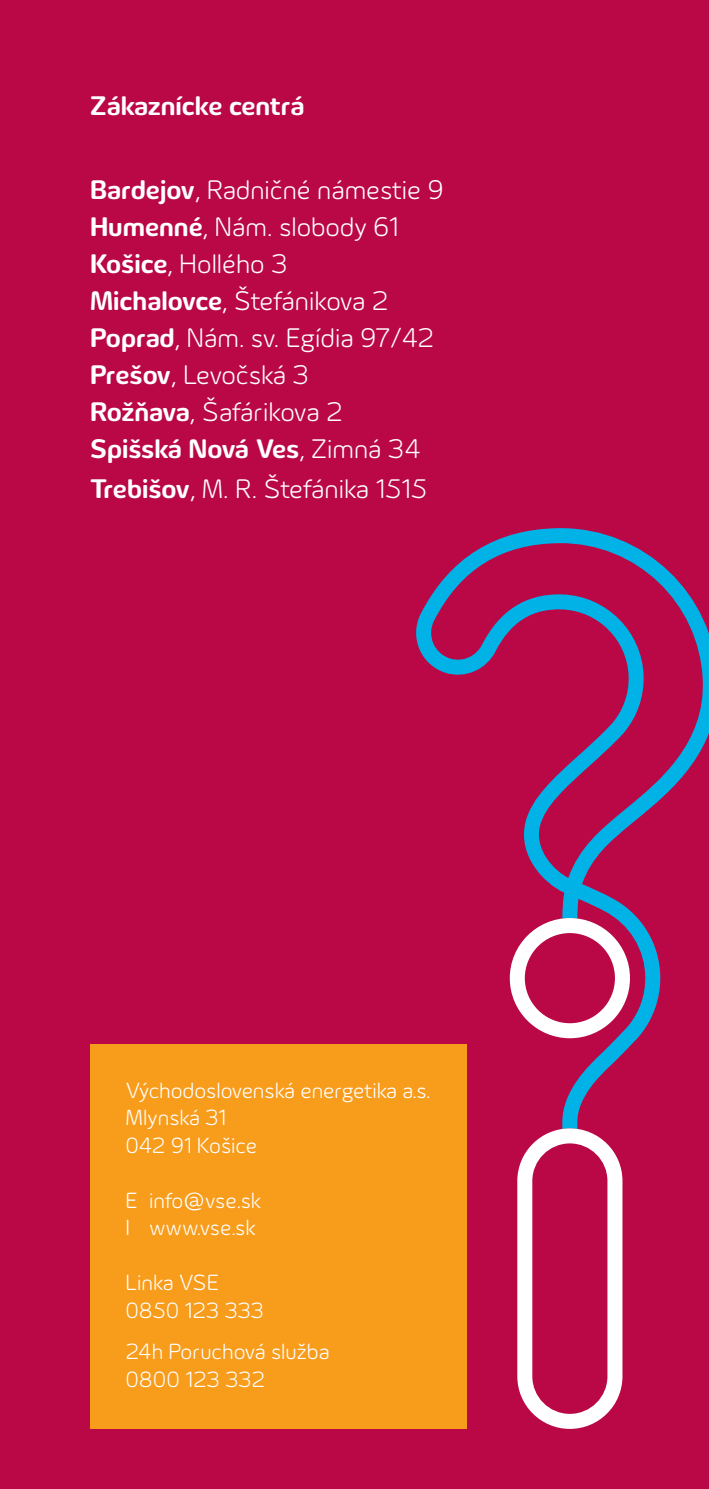
<style>
.page{position:relative;width:709px;height:1489px;background:#fff}
.page>*{position:absolute;margin:0;border:0;box-sizing:border-box;transform-origin:0 0}
.t1{font:300 27.5px/37px "Innogy";color:#fff}
.t2{font:700 27.5px "Innogy";color:#fff}
.t3{font:300 22.5px/27.5px "Innogy";color:#fff}
.s1{font-weight:700}
</style>
<div class="page">
<div style="left:0;top:0;width:709px;height:1488px;background:#ba0745"></div>
<div style="left:90px;top:1044px;width:376px;height:384px;background:#f89c1c"></div>
<svg style="left:416px;top:528px;width:293px;height:600px"></svg>
<svg style="left:517px;top:1128px;width:105px;height:300px"></svg>
<svg style="left:510px;top:918px;width:120px;height:120px"></svg>
<p class="t2" style="left:90px;top:89px;width:216px">Zákaznícke centrá</p>
<p class="t1" style="left:90px;top:172px;width:355px"><span class="s1">Bardejov</span>, Radničné námestie 9<br><span class="s1">Humenné</span>, Nám. slobody 61<br><span class="s1">Košice</span>, Hollého 3<br><span class="s1">Michalovce</span>, Štefánikova 2<br><span class="s1">Poprad</span>, Nám. sv. Egídia 97/42<br><span class="s1">Prešov</span>, Levočská 3<br><span class="s1">Rožňava</span>, Šafárikova 2<br><span class="s1">Spišská Nová Ves</span>, Zimná 34</p>
<p class="t1" style="left:90px;top:471px;width:339px"><span class="s1">Trebišov</span>, M. R. Štefánika 1515</p>
<p class="t3" style="left:125px;top:1077px;width:307px">Východoslovenská energetika a.s.<br>Mlynská 31<br>042 91 Košice</p>
<p class="t3" style="left:125px;top:1187px;width:138px">E info@vse.sk<br>I www.vse.sk</p>
<p class="t3" style="left:125px;top:1269px;width:140px">Linka VSE<br>0850 123 333</p>
<p class="t3" style="left:125px;top:1338px;width:205px">24h Poruchová služba<br>0800 123 332</p>
</div>
